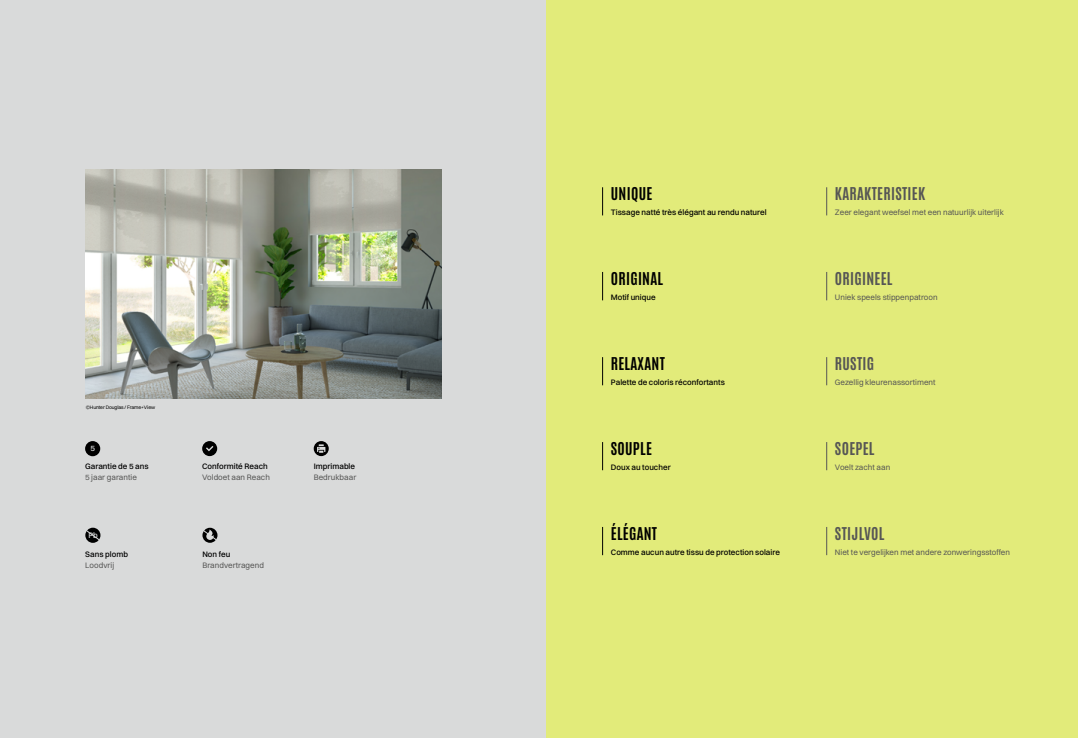
<style>
.page{position:relative;width:1078px;height:738px;background:#fff}
.page>*{position:absolute;margin:0;border:0;box-sizing:border-box;transform-origin:0 0}
.t1{font:15px "Antonio";letter-spacing:.02em;color:#565655}
.t2{font:15px "Antonio";letter-spacing:.02em;color:#000}
.t3{font:8px "Switzer";color:#565655}
.t4{font:500 8px "Switzer";color:#000}
.t5{font:500 8px "Switzer";color:#d9dada}
.t6{font:5px "Switzer";letter-spacing:-.02em;color:#000}
</style>
<div class="page">
<div style="left:0;top:0;width:539px;height:737px;background:#d9dada"></div>
<svg style="left:202px;top:528px;width:16px;height:13px"></svg>
<svg style="left:85px;top:528px;width:16px;height:13px"></svg>
<svg style="left:202px;top:440px;width:15px;height:16px"></svg>
<svg style="left:206px;top:445px;width:7px;height:6px"></svg>
<div style="left:85px;top:440px;width:15px;height:16px;background:#000;border-radius:50%"></div>
<svg style="left:313px;top:440px;width:16px;height:16px"></svg>
<svg style="left:317px;top:444px;width:8px;height:8px"></svg>
<img style="left:86px;top:169px;width:355px;height:229px">
<div style="left:545px;top:0;width:532px;height:737px;background:#e2eb7a"></div>
<div style="left:537px;top:0;width:8px;height:737px;background:#d9dada"></div>
<svg style="left:602px;top:187px;width:1px;height:28px"></svg>
<svg style="left:826px;top:187px;width:1px;height:28px"></svg>
<svg style="left:602px;top:272px;width:1px;height:28px"></svg>
<svg style="left:826px;top:272px;width:1px;height:28px"></svg>
<svg style="left:602px;top:357px;width:1px;height:28px"></svg>
<svg style="left:826px;top:357px;width:1px;height:28px"></svg>
<svg style="left:602px;top:442px;width:1px;height:28px"></svg>
<svg style="left:826px;top:442px;width:1px;height:28px"></svg>
<svg style="left:602px;top:527px;width:1px;height:27px"></svg>
<svg style="left:826px;top:527px;width:1px;height:27px"></svg>
<h1 class="t2" style="left:610px;top:183px;width:43px">UNIQUE</h1>
<p class="t4" style="left:610px;top:207px;width:157px">Tissage natté très élégant au rendu naturel</p>
<h1 class="t1" style="left:834px;top:183px;width:92px">KARAKTERISTIEK</h1>
<p class="t3" style="left:834px;top:208px;width:170px">Zeer elegant weefsel met een natuurlijk uiterlijk</p>
<h1 class="t2" style="left:610px;top:268px;width:54px">ORIGINAL</h1>
<p class="t4" style="left:610px;top:292px;width:46px">Motif unique</p>
<h1 class="t1" style="left:834px;top:268px;width:59px">ORIGINEEL</h1>
<p class="t3" style="left:834px;top:292px;width:104px">Uniek speels stippenpatroon</p>
<h1 class="t2" style="left:610px;top:352px;width:56px">RELAXANT</h1>
<p class="t4" style="left:610px;top:377px;width:115px">Palette de coloris réconfortants</p>
<h1 class="t1" style="left:834px;top:352px;width:41px">RUSTIG</h1>
<p class="t3" style="left:834px;top:377px;width:102px">Gezellig kleurenassortiment</p>
<p class="t6" style="left:86px;top:404px;width:71px">©Hunter Douglas / Frame+View</p>
<p class="t5" style="left:90px;top:443px;width:6px">5</p>
<p class="t4" style="left:85px;top:460px;width:65px">Garantie de 5 ans</p>
<p class="t3" style="left:85px;top:471px;width:53px">5 jaar garantie</p>
<p class="t4" style="left:202px;top:460px;width:67px">Conformité Reach</p>
<p class="t3" style="left:202px;top:471px;width:69px">Voldoet aan Reach</p>
<p class="t4" style="left:313px;top:460px;width:43px">Imprimable</p>
<p class="t3" style="left:313px;top:471px;width:44px">Bedrukbaar</p>
<h1 class="t2" style="left:610px;top:437px;width:43px">SOUPLE</h1>
<p class="t4" style="left:610px;top:462px;width:61px">Doux au toucher</p>
<h1 class="t1" style="left:834px;top:437px;width:41px">SOEPEL</h1>
<p class="t3" style="left:834px;top:462px;width:57px">Voelt zacht aan</p>
<p class="t5" style="left:88px;top:529px;width:11px">Pb</p>
<p class="t4" style="left:85px;top:548px;width:44px">Sans plomb</p>
<p class="t3" style="left:85px;top:559px;width:30px">Loodvrij</p>
<p class="t4" style="left:202px;top:548px;width:29px">Non feu</p>
<p class="t3" style="left:202px;top:559px;width:63px">Brandvertragend</p>
<h1 class="t2" style="left:610px;top:522px;width:48px">ÉLÉGANT</h1>
<p class="t4" style="left:610px;top:547px;width:171px">Comme aucun autre tissu de protection solaire</p>
<h1 class="t1" style="left:834px;top:522px;width:51px">STIJLVOL</h1>
<p class="t3" style="left:834px;top:547px;width:176px">Niet te vergelijken met andere zonweringsstoffen</p>
</div>
